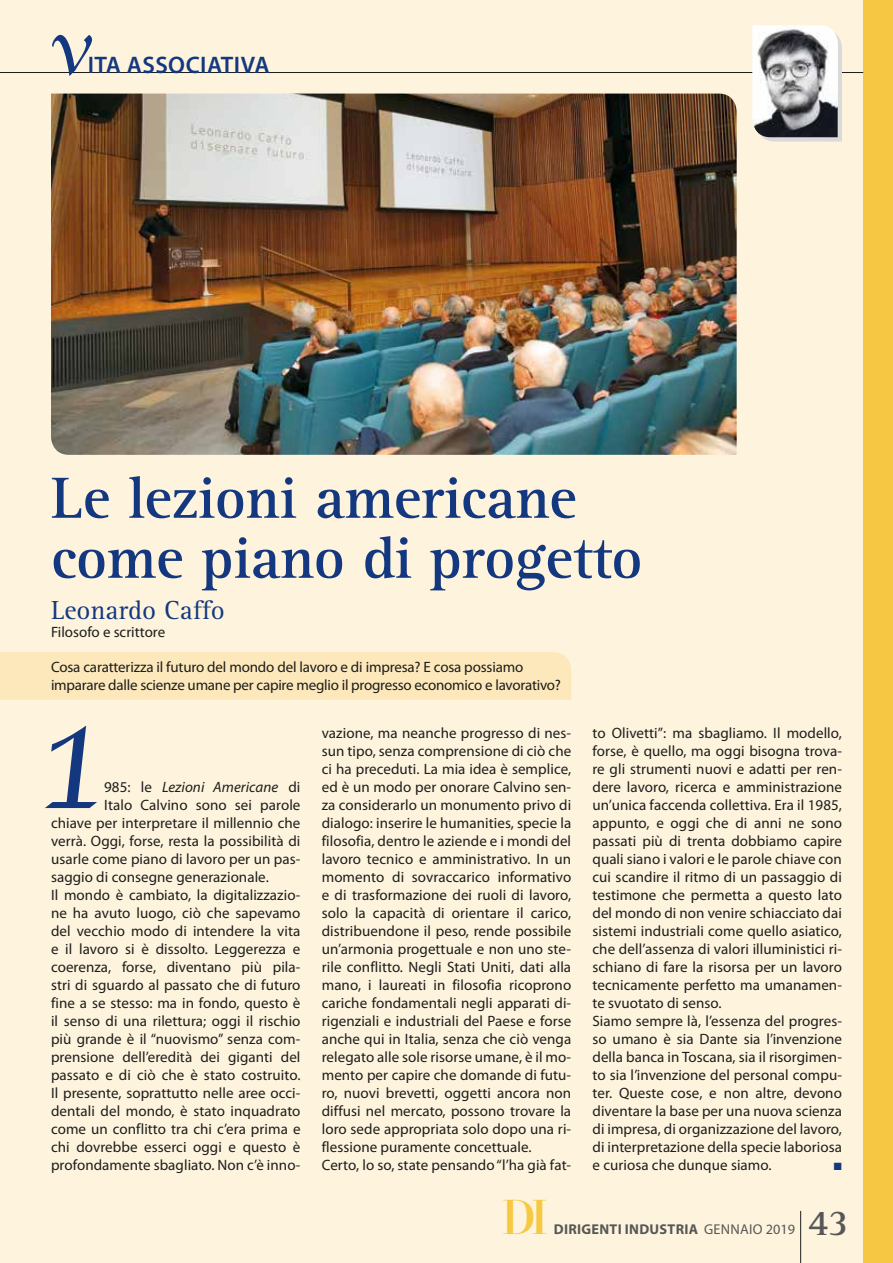
<style>
.page{position:relative;width:893px;height:1263px;background:#fef4de}
.page>*{position:absolute;margin:0;border:0;box-sizing:border-box;transform-origin:0 0}
.t1{font:158.55px "Apple Chancery";color:#14387f}
.t2{font:85.8px "Apple Chancery";color:#14387f}
.t3{font:700 60px/60px "Rotis Serif Std";letter-spacing:-.01em;color:#14387f}
.t4{font:700 48px "Didot LT Std";color:#f7c942;scale:.85 1}
.t5{font:700 37.5px "Rotis Serif Std";color:#575756}
.t6{font:27px "Rotis Serif Std";color:#14387f}
.t7{font:600 24px "Myriad Pro";letter-spacing:.02em;color:#14387f}
.t8{font:15px/18px "Myriad Pro";letter-spacing:.005em;color:#1d1d1b}
.t9{font:15px/18px "Myriad Pro";letter-spacing:-.015em;color:#1d1d1b}
.t10{font:italic 15px "Myriad Pro";letter-spacing:.005em;color:#1d1d1b}
.t11{font:700 14.25px "Myriad Pro";letter-spacing:.02em;color:#575756}
.t12{font:10.5px "Zapf Dingbats ITC";color:#14387f}
.s1{font-style:normal}
.s2{font-weight:400}
</style>
<div class="page">
<div style="left:863px;top:0;width:30px;height:1263px;background:#f5c742"></div>
<hr style="left:0;top:72px;width:863px;height:1px;background:#1d1d1b">
<hr style="left:800px;top:1211px;width:1px;height:52px;background:#1d1d1b">
<img style="left:51px;top:94px;width:686px;height:361px">
<div style="left:0;top:652px;width:571px;height:48px;background:#fce8bb"></div>
<svg style="left:763px;top:36px;width:79px;height:106px"></svg>
<img style="left:752px;top:26px;width:86px;height:111px">
<h2 class="t2" style="left:51px;top:-21px;width:40px">v</h2>
<h3 class="t7" style="left:88px;top:49px;width:183px">ITA ASSOCIATIVA</h3>
<h3 class="t3" style="left:51px;top:469px;width:593px">Le lezioni americane come piano di progetto</h3>
<h3 class="t6" style="left:51px;top:594px;width:175px">Leonardo Caffo</h3>
<p class="t8" style="left:51px;top:622px;width:116px">Filosofo e scrittore</p>
<p class="t9" style="left:51px;top:658px;width:511px">Cosa caratterizza il futuro del mondo del lavoro e di impresa? E cosa possiamo imparare dalle scienze umane per capire meglio il progresso economico e lavorativo?</p>
<h1 class="t1" style="left:36px;top:631px;width:70px">1</h1>
<p class="t8" style="left:322px;top:724px;width:251px">vazione, ma neanche progresso di nes&shy;sun tipo, senza comprensione di ciò che ci ha preceduti. La mia idea è semplice, ed è un modo per onorare Calvino sen&shy;za considerarlo un monumento privo di dialogo: inserire le humanities, specie la filosofia, dentro le aziende e i mondi del lavoro tecnico e amministrativo. In un momento di sovraccarico informativo e di trasformazione dei ruoli di lavoro, solo la capacità di orientare il carico, distribuendone il peso, rende possibile un’armonia progettuale e non uno ste&shy;rile conflitto. Negli Stati Uniti, dati alla mano, i laureati in filosofia ricoprono cariche fondamentali negli apparati di&shy;rigenziali e industriali del Paese e forse anche qui in Italia, senza che ciò venga relegato alle sole risorse umane, è il mo&shy;mento per capire che domande di futu&shy;ro, nuovi brevetti, oggetti ancora non diffusi nel mercato, possono trovare la loro sede appropriata solo dopo una ri&shy;flessione puramente concettuale.<br>Certo, lo so, state pensando “l’ha già fat-</p>
<p class="t8" style="left:592px;top:724px;width:251px">to Olivetti”: ma sbagliamo. Il modello, forse, è quello, ma oggi bisogna trova&shy;re gli strumenti nuovi e adatti per ren&shy;dere lavoro, ricerca e amministrazione un’unica faccenda collettiva. Era il 1985, appunto, e oggi che di anni ne sono passati più di trenta dobbiamo capire quali siano i valori e le parole chiave con cui scandire il ritmo di un passaggio di testimone che permetta a questo lato del mondo di non venire schiacciato dai sistemi industriali come quello asiatico, che dell’assenza di valori illuministici ri&shy;schiano di fare la risorsa per un lavoro tecnicamente perfetto ma umanamen&shy;te svuotato di senso.<br>Siamo sempre là, l’essenza del progres&shy;so umano è sia Dante sia l’invenzione della banca in Toscana, sia il risorgimen&shy;to sia l’invenzione del personal compu&shy;ter. Queste cose, e non altre, devono diventare la base per una nuova scienza di impresa, di organizzazione del lavoro, di interpretazione della specie laboriosa e curiosa che dunque siamo.</p>
<p class="t10" style="left:104px;top:778px;width:198px"><span class="s1">985: le</span> Lezioni Americane <span class="s1">di</span></p>
<p class="t8" style="left:104px;top:796px;width:198px">Italo Calvino sono sei parole</p>
<p class="t8" style="left:51px;top:814px;width:251px">chiave per interpretare il millennio che</p>
<p class="t8" style="left:51px;top:832px;width:251px">verrà. Oggi, forse, resta la possibilità di</p>
<p class="t8" style="left:51px;top:850px;width:251px">usarle come piano di lavoro per un pas-</p>
<p class="t8" style="left:51px;top:868px;width:219px">saggio di consegne generazionale.</p>
<p class="t8" style="left:51px;top:886px;width:251px">Il mondo è cambiato, la digitalizzazio-</p>
<p class="t8" style="left:51px;top:904px;width:251px">ne ha avuto luogo, ciò che sapevamo</p>
<p class="t8" style="left:51px;top:922px;width:251px">del vecchio modo di intendere la vita</p>
<p class="t8" style="left:51px;top:940px;width:251px">e il lavoro si è dissolto. Leggerezza e</p>
<p class="t8" style="left:51px;top:958px;width:251px">coerenza, forse, diventano più pila-</p>
<p class="t8" style="left:51px;top:976px;width:251px">stri di sguardo al passato che di futuro</p>
<p class="t8" style="left:51px;top:994px;width:251px">fine a se stesso: ma in fondo, questo è</p>
<p class="t8" style="left:51px;top:1012px;width:251px">il senso di una rilettura; oggi il rischio</p>
<p class="t8" style="left:51px;top:1030px;width:251px">più grande è il “nuovismo” senza com-</p>
<p class="t8" style="left:51px;top:1048px;width:251px">prensione dell’eredità dei giganti del</p>
<p class="t8" style="left:51px;top:1066px;width:251px">passato e di ciò che è stato costruito.</p>
<p class="t8" style="left:51px;top:1084px;width:251px">Il presente, soprattutto nelle aree occi-</p>
<p class="t8" style="left:51px;top:1102px;width:251px">dentali del mondo, è stato inquadrato</p>
<p class="t8" style="left:51px;top:1120px;width:251px">come un conflitto tra chi c’era prima e</p>
<p class="t8" style="left:51px;top:1138px;width:251px">chi dovrebbe esserci oggi e questo è</p>
<p class="t8" style="left:51px;top:1156px;width:251px">profondamente sbagliato. Non c’è inno-</p>
<p class="t12" style="left:834px;top:1161px;width:9px">■</p>
<h3 class="t4" style="left:502px;top:1188px;width:55px">DI</h3>
<p class="t11" style="left:554px;top:1220px;width:243px">DIRIGENTI INDUSTRIA <span class="s2">GENNAIO 2019</span></p>
<h3 class="t5" style="left:808px;top:1200px;width:42px">43</h3>
</div>
